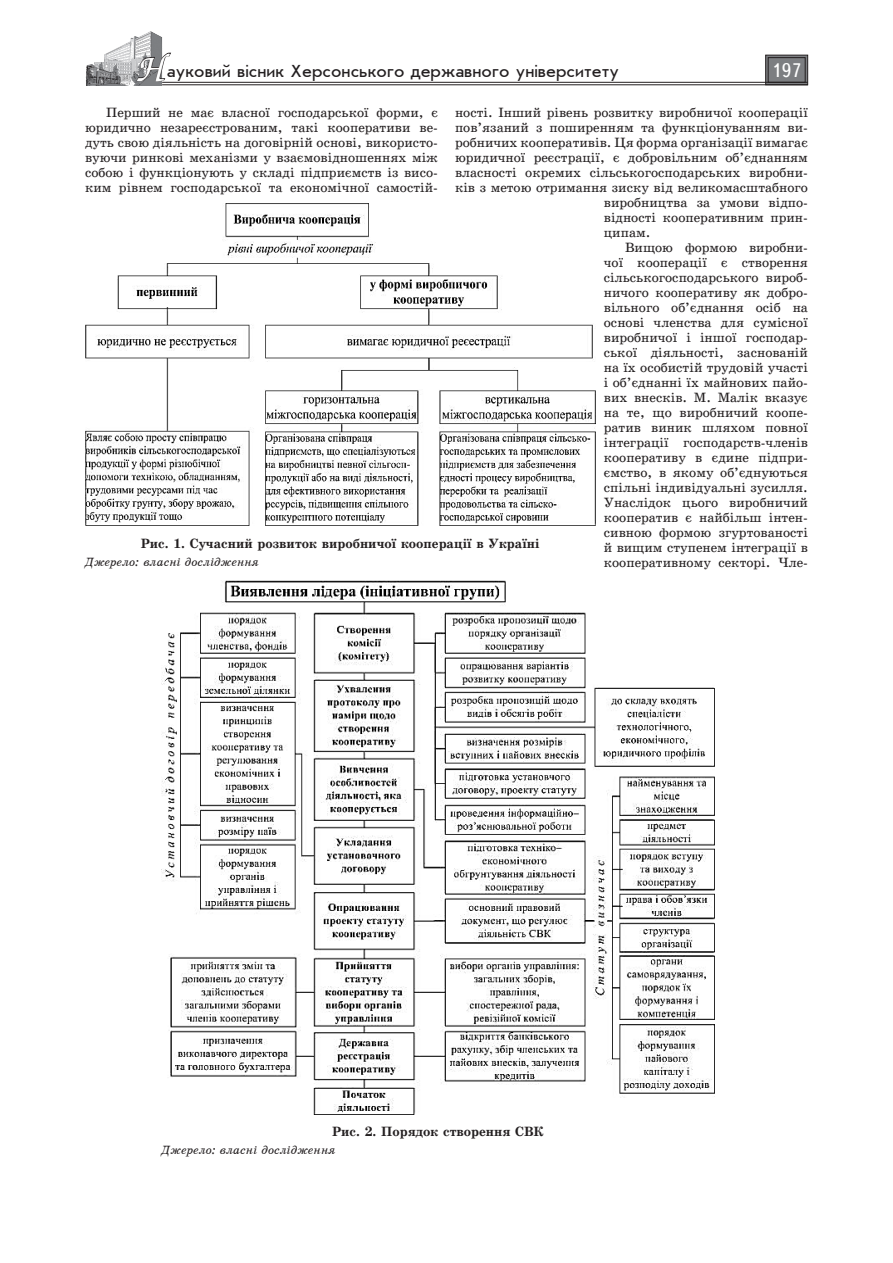
<style>
.page{position:relative;width:893px;height:1263px;background:#fff}
.page>*{position:absolute;margin:0;border:0;box-sizing:border-box;transform-origin:0 0}
.t1{font:19.5px "Ukrainian Text";color:#fff}
.t2{font:18px "Ukrainian Journal Sans";color:#231f20}
.Текст_основной{font:13.5px/15px "Ukrainian School";color:#231f20;text-align:justify}
.Рисунок{font:700 13.5px "Ukrainian School";color:#231f20}
.джерело{font:italic 12px "Ukrainian School";color:#231f20}
.s1{font-family:"Zapf Chancer";font-size:30px;color:#fff}
</style>
<div class="page">
<svg style="left:765px;top:55px;width:43px;height:30px"></svg>
<div style="left:768px;top:57px;width:37px;height:26px;border:1px solid #231f20"></div>
<hr style="left:87px;top:82px;width:721px;height:1px;background:#231f20">
<hr style="left:87px;top:85px;width:721px;height:1px;background:#231f20">
<img style="left:85px;top:31px;width:78px;height:54px">
<svg style="left:136px;top:52px;width:36px;height:30px"></svg>
<img style="left:85px;top:204px;width:510px;height:322px">
<img style="left:162px;top:580px;width:552px;height:534px">
<h2 class="t2" style="left:137px;top:62px;width:484px"><span class="s1">Н</span>ауковий вісник Херсонського державного університету</h2>
<h1 class="t1" style="left:771px;top:60px;width:32px">197</h1>
<p class="Текст_основной" style="left:85px;top:105px;width:354px;text-indent:21px">Перший не має власної господарської форми, є юридично незареєстрованим, такі кооперативи ве&shy;дуть свою діяльність на договірній основі, використо&shy;вуючи ринкові механізми у взаємовідношеннях між собою і функціонують у складі підприємств із висо&shy;ким рівнем господарської та економічної самостій-</p>
<p class="Текст_основной" style="left:455px;top:105px;width:354px">ності. Інший рівень розвитку виробничої кооперації</p>
<p class="Текст_основной" style="left:455px;top:120px;width:354px">пов’язаний з поширенням та функціонуванням ви-</p>
<p class="Текст_основной" style="left:455px;top:135px;width:354px">робничих кооперативів. Ця форма організації вимагає</p>
<p class="Текст_основной" style="left:455px;top:150px;width:354px">юридичної реєстрації, є добровільним об’єднанням</p>
<p class="Текст_основной" style="left:455px;top:165px;width:354px">власності окремих сільськогосподарських виробни-</p>
<p class="Текст_основной" style="left:455px;top:180px;width:354px">ків з метою отримання зиску від великомасштабного</p>
<p class="Текст_основной" style="left:604px;top:195px;width:206px">виробництва за умови відпо-</p>
<p class="Текст_основной" style="left:604px;top:210px;width:206px">відності кооперативним прин-</p>
<p class="Текст_основной" style="left:604px;top:225px;width:48px">ципам.</p>
<p class="Текст_основной" style="left:604px;top:240px;width:206px;text-indent:21px">Вищою формою виробни&shy;чої кооперації є створення сільськогосподарського вироб&shy;ничого кооперативу як добро&shy;вільного об’єднання осіб на основі членства для сумісної виробничої і іншої господар&shy;ської діяльності, заснованій на їх особистій трудовій участі і об’єднанні їх майнових пайо&shy;вих внесків. М. Малік вказує на те, що виробничий коопе&shy;ратив виник шляхом повної інтеграції господарств-членів кооперативу в єдине підпри&shy;ємство, в якому об’єднуються спільні індивідуальні зусилля.<br>Унаслідок цього виробничий кооператив є найбільш інтен&shy;сивною формою згуртованості й вищим ступенем інтеграції в кооперативному секторі. Чле-</p>
<p class="Рисунок" style="left:141px;top:536px;width:400px">Рис. 1. Сучасний розвиток виробничої кооперації в Україні</p>
<p class="джерело" style="left:85px;top:555px;width:175px">Джерело: власні дослідження</p>
<p class="Рисунок" style="left:332px;top:1125px;width:213px">Рис. 2. Порядок створення СВК</p>
<p class="джерело" style="left:162px;top:1143px;width:175px">Джерело: власні дослідження</p>
</div>
